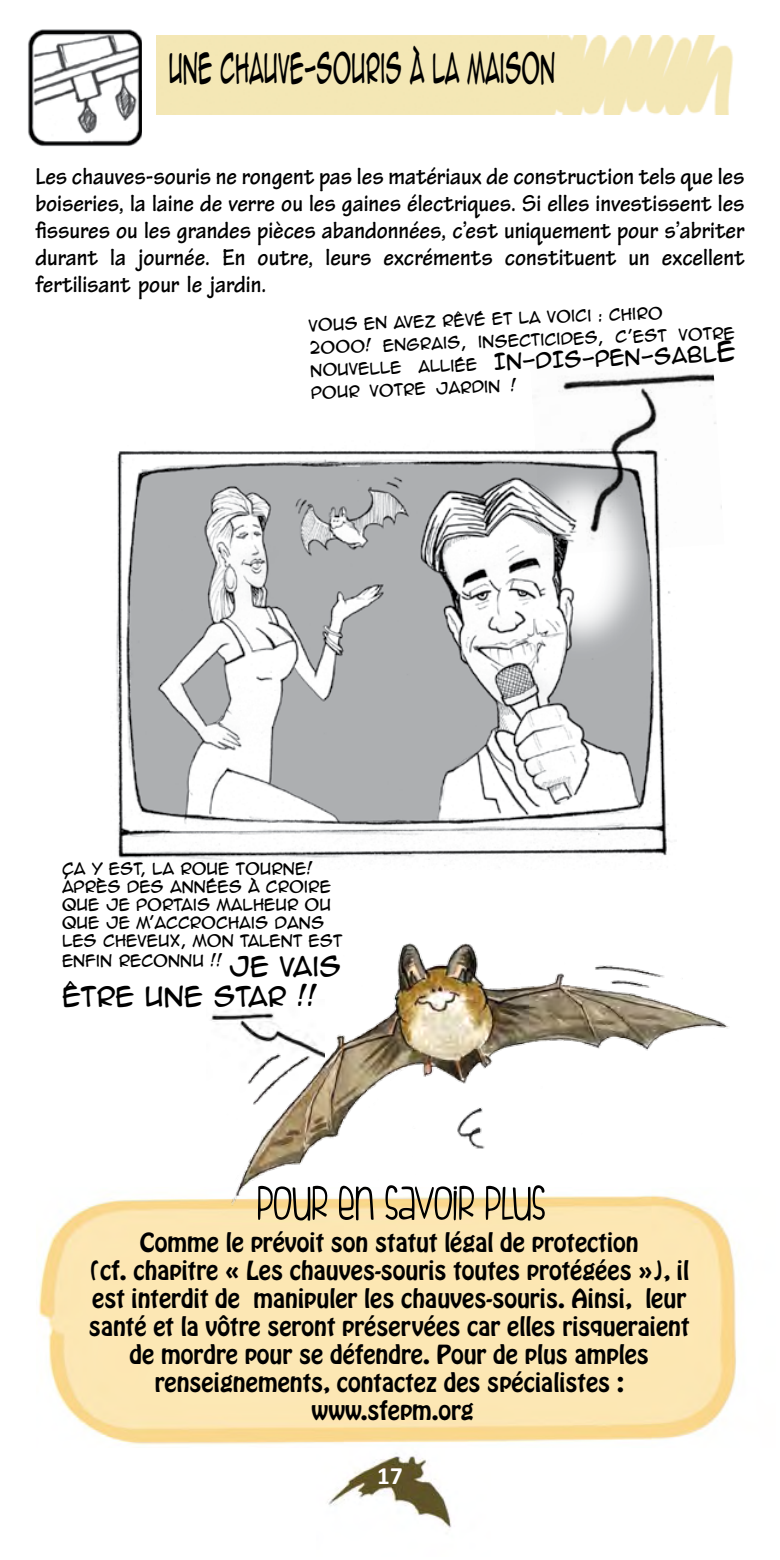
<style>
.page{position:relative;width:780px;height:1560px;background:#fff}
.page>*{position:absolute;margin:0;border:0;box-sizing:border-box;transform-origin:0 0}
.t1{font:50px "FIS Hfingers";color:#000}
.t2{font:37.5px "Anime Ace 2.0 BB";color:#000;scale:.5 1}
.t3{font:25px "Anime Ace 2.0 BB";color:#000}
.t4{font:700 25px "Calibri";color:#fff}
.t5{font:700 24.75px/27px "Tekton Pro";color:#000;text-align:justify;scale:.91 1}
.t6{font:23.25px/28px "Hobo Std";color:#000;text-align:center}
.t7{font:20px "Anime Ace 2.0 BB";color:#000}
.t8{font:15px/18px "Anime Ace 2.0 BB";color:#000}
.s1{font-size:15px}
.s2{font-size:25px}
</style>
<div class="page">
<img style="left:328px;top:1453px;width:124px;height:75px">
<div style="left:156px;top:36px;width:577px;height:79px;background:#f4e7b5"></div>
<img style="left:28px;top:29px;width:114px;height:118px">
<img style="left:116px;top:450px;width:555px;height:416px">
<img style="left:39px;top:1199px;width:697px;height:246px">
<div style="left:260px;top:286px;width:7px;height:8px;border:5px solid #fff;border-radius:50%"></div>
<img style="left:222px;top:943px;width:509px;height:262px">
<img style="left:529px;top:373px;width:193px;height:182px">
<img style="left:210px;top:999px;width:114px;height:95px">
<h2 class="t2" style="left:168px;top:44px;width:775px">UNE CHAUVE-SOURIS À LA MAISON</h2>
<p class="t5" style="left:35px;top:163px;width:780px">Les chauves-souris ne rongent pas les matériaux de construction tels que les boiseries, la laine de verre ou les gaines électriques. Si elles investissent les fissures ou les grandes pièces abandonnées, c’est uniquement pour s’abriter durant la journée. En outre, leurs excréments constituent un excellent fertilisant pour le jardin.</p>
<p class="t8" style="left:308px;top:313px;width:427px;line-height:22.5px;rotate:-2deg">VOUS EN AVEZ RÊVÉ ET LA VOICI : CHIRO<br>2000! ENGRAIS, INSECTICIDES, C’EST VOTRE</p>
<p class="t7" style="left:310px;top:355px;width:427px;rotate:-2deg"><span class="s1">NOUVELLE ALLIÉE</span> IN-DIS-PEN-SABL<span class="s2">E</span></p>
<p class="t8" style="left:311px;top:383px;width:207px;rotate:-2deg">POUR VOTRE JARDIN !</p>
<p class="t8" style="left:62px;top:858px;width:282px">CA Y EST, LA ROUE TOURNE!<br>APRÈS DES ANNÉES À CROIRE<br>QUE JE PORTAIS MALHEUR OU<br>QUE JE M’ACCROCHAIS DANS<br>LES CHEVEUX, MON TALENT EST</p>
<p class="t8" style="left:62px;top:950px;width:281px">ENFIN RECONNU !! <span class="s2">JE VAIS</span></p>
<p class="t3" style="left:62px;top:980px;width:256px">ÊTRE UNE STAR !!</p>
<p class="t8" style="left:63px;top:860px;width:7px">,</p>
<h1 class="t1" style="left:257px;top:1175px;width:290px">POUR EN SAVOIR PLUS</h1>
<p class="t6" style="left:89px;top:1228px;width:602px">Comme le prévoit son statut légal de protection<br>(cf. chapitre « Les chauves-souris toutes protégées »), il est interdit de manipuler les chauves-souris. Ainsi, leur santé et la vôtre seront préservées car elles risqueraient de mordre pour se défendre. Pour de plus amples renseignements, contactez des spécialistes : www.sfepm.org</p>
<p class="t4" style="left:377px;top:1459px;width:27px">17</p>
</div>
